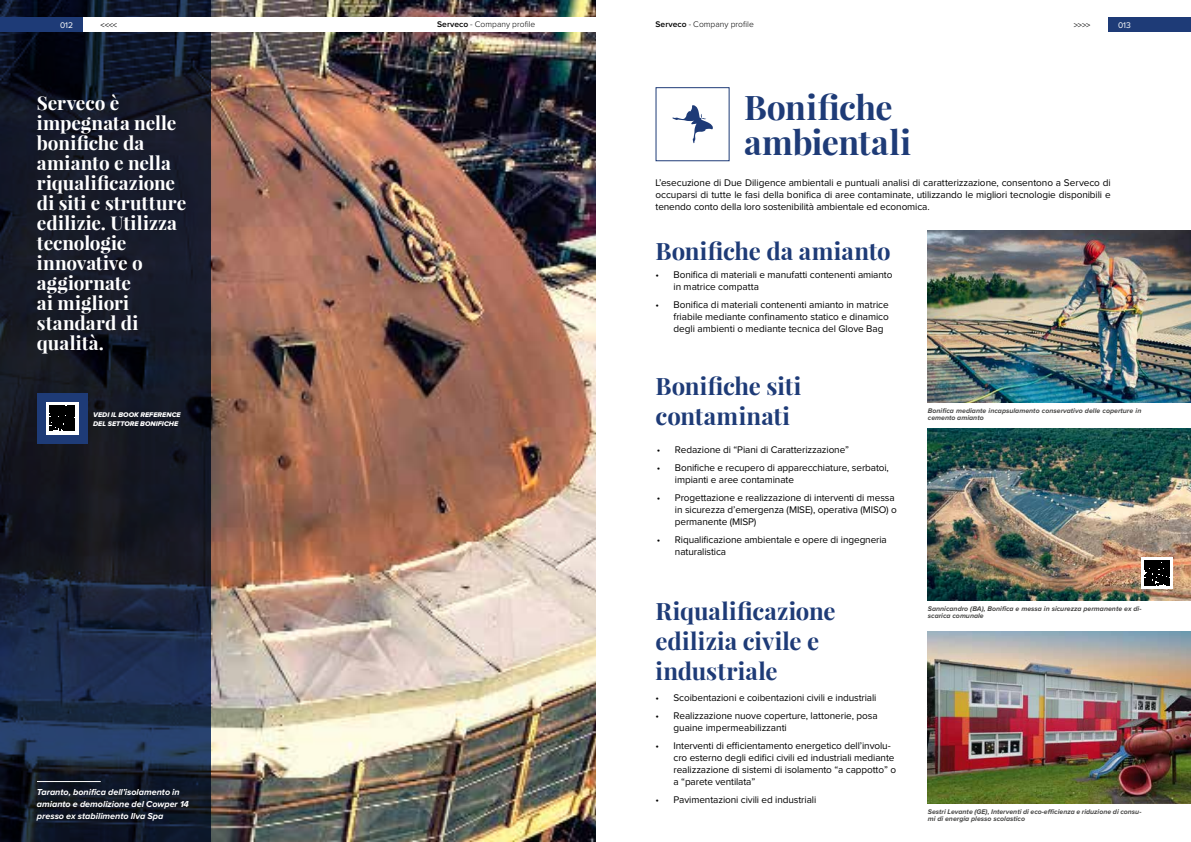
<style>
.page{position:relative;width:1191px;height:842px;background:#fff}
.page>*{position:absolute;margin:0;border:0;box-sizing:border-box;transform-origin:0 0}
.t1{font:700 34px/35px "Playfair Display";letter-spacing:-.005em;color:#1e3b77}
.t2{font:700 24px/30px "Playfair Display";letter-spacing:.005em;color:#1e3b77}
.t3{font:700 19px/20px "Playfair Display";letter-spacing:.005em;color:#fff}
.t4{font:10px/12px "Proxima Nova";letter-spacing:-.01em;color:#000}
.t5{font:italic 700 9px/12px "Proxima Nova";color:#fff}
.t6{font:300 8.5px "Proxima Nova";letter-spacing:.005em;color:#000}
.t7{font:8.5px "Proxima Nova";color:#000}
.t8{font:8.5px "Proxima Nova";letter-spacing:.005em;color:#fff}
.t9{font:italic 700 7px/7px "Proxima Nova";color:#4a4a49}
.t10{font:7px/9px "Proxima Nova Extrabld It";letter-spacing:.005em;color:#fff}
.s1{font-weight:600}
</style>
<div class="page">
<img style="left:0;top:0;width:595px;height:842px">
<hr style="left:37px;top:781px;width:64px;height:1px;background:#fff">
<div style="left:655px;top:87px;width:74px;height:74px;border:1px solid #1e3b77"></div>
<img style="left:928px;top:231px;width:263px;height:172px">
<svg style="left:672px;top:105px;width:41px;height:38px"></svg>
<div style="left:37px;top:393px;width:50px;height:50px;background:#1e3b77"></div>
<div style="left:46px;top:402px;width:32px;height:32px;background:#fff"></div>
<svg style="left:49px;top:405px;width:26px;height:26px"></svg>
<img style="left:928px;top:429px;width:263px;height:172px">
<img style="left:928px;top:632px;width:263px;height:172px">
<svg style="left:1141px;top:557px;width:31px;height:31px"></svg>
<svg style="left:1144px;top:560px;width:25px;height:25px"></svg>
<div style="left:0;top:17px;width:83px;height:15px;background:#1e3b77"></div>
<div style="left:1108px;top:17px;width:83px;height:15px;background:#1e3b77"></div>
<div style="left:83px;top:17px;width:512px;height:15px;background:#fff"></div>
<p class="t8" style="left:60px;top:22px;width:15px">012</p>
<p class="t7" style="left:101px;top:22px;width:18px">&lt;&lt;&lt;&lt;</p>
<p class="t6" style="left:655px;top:19px;width:100px"><span class="s1">Serveco</span> - Company profile</p>
<p class="t7" style="left:1073px;top:22px;width:18px">&gt;&gt;&gt;&gt;</p>
<p class="t6" style="left:437px;top:19px;width:100px"><span class="s1">Serveco</span> - Company profile</p>
<p class="t8" style="left:1118px;top:22px;width:14px">013</p>
<h3 class="t3" style="left:37px;top:93px;width:151px">Serveco è impegnata nelle bonifiche da amianto e nella riqualificazione di siti e strutture edilizie. Utilizza tecnologie innovative o aggiornate<br>ai migliori standard di qualità.</h3>
<p class="t10" style="left:93px;top:410px;width:89px">VEDI IL BOOK REFERENCE<br>DEL SETTORE BONIFICHE</p>
<p class="t5" style="left:37px;top:786px;width:153px">Taranto, bonifica dell’isolamento in amianto e demolizione del Cowper 14 presso ex stabilimento Ilva Spa</p>
<h1 class="t1" style="left:744px;top:90px;width:169px">Bonifiche ambientali</h1>
<p class="t4" style="left:655px;top:177px;width:457px;text-align:justify">L’esecuzione di Due Diligence ambientali e puntuali analisi di caratterizzazione, consentono a Serveco di occuparsi di tutte le fasi della bonifica di aree contaminate, utilizzando le migliori tecnologie disponibili e tenendo conto della loro sostenibilità ambientale ed economica.</p>
<h2 class="t2" style="left:655px;top:236px;width:237px">Bonifiche da amianto</h2>
<p class="t4" style="left:673px;top:269px;width:220px;text-indent:-18px">• Bonifica di materiali e manufatti contenenti amianto in matrice compatta</p>
<p class="t4" style="left:673px;top:299px;width:217px;text-align:justify;text-indent:-18px">• Bonifica di materiali contenenti amianto in matrice friabile mediante confinamento statico e dinamico degli ambienti o mediante tecnica del Glove Bag</p>
<h2 class="t2" style="left:655px;top:371px;width:147px">Bonifiche siti contaminati</h2>
<p class="t4" style="left:657px;top:444px;width:194px">• Redazione di “Piani di Caratterizzazione”</p>
<p class="t4" style="left:675px;top:462px;width:215px;text-indent:-18px">• Bonifiche e recupero di apparecchiature, serbatoi, impianti e aree contaminate</p>
<p class="t4" style="left:675px;top:492px;width:223px;text-indent:-18px">• Progettazione e realizzazione di interventi di messa in sicurezza d’emergenza (MISE), operativa (MISO) o permanente (MISP)</p>
<p class="t4" style="left:675px;top:534px;width:213px;text-indent:-18px">• Riqualificazione ambientale e opere di ingegneria naturalistica</p>
<h2 class="t2" style="left:655px;top:596px;width:181px">Riqualificazione edilizia civile e industriale</h2>
<p class="t4" style="left:655px;top:692px;width:222px">• Scoibentazioni e coibentazioni civili e industriali</p>
<p class="t4" style="left:673px;top:710px;width:206px;text-indent:-18px">• Realizzazione nuove coperture, lattonerie, posa guaine impermeabilizzanti</p>
<p class="t4" style="left:673px;top:740px;width:224px;text-indent:-18px">• Interventi di efficientamento energetico dell’involu&shy;cro esterno degli edifici civili ed industriali mediante realizzazione di sistemi di isolamento “a cappotto” o a “parete ventilata”</p>
<p class="t4" style="left:655px;top:794px;width:162px">• Pavimentazioni civili ed industriali</p>
<p class="t9" style="left:928px;top:408px;width:215px">Bonifica mediante incapsulamento conservativo delle coperture in cemento amianto</p>
<p class="t9" style="left:928px;top:605px;width:215px">Sannicandro (BA), Bonifica e messa in sicurezza permanente ex di&shy;scarica comunale</p>
<p class="t9" style="left:928px;top:809px;width:215px">Sestri Levante (GE), Interventi di eco-efficienza e riduzione di consu&shy;mi di energia plesso scolastico</p>
</div>
